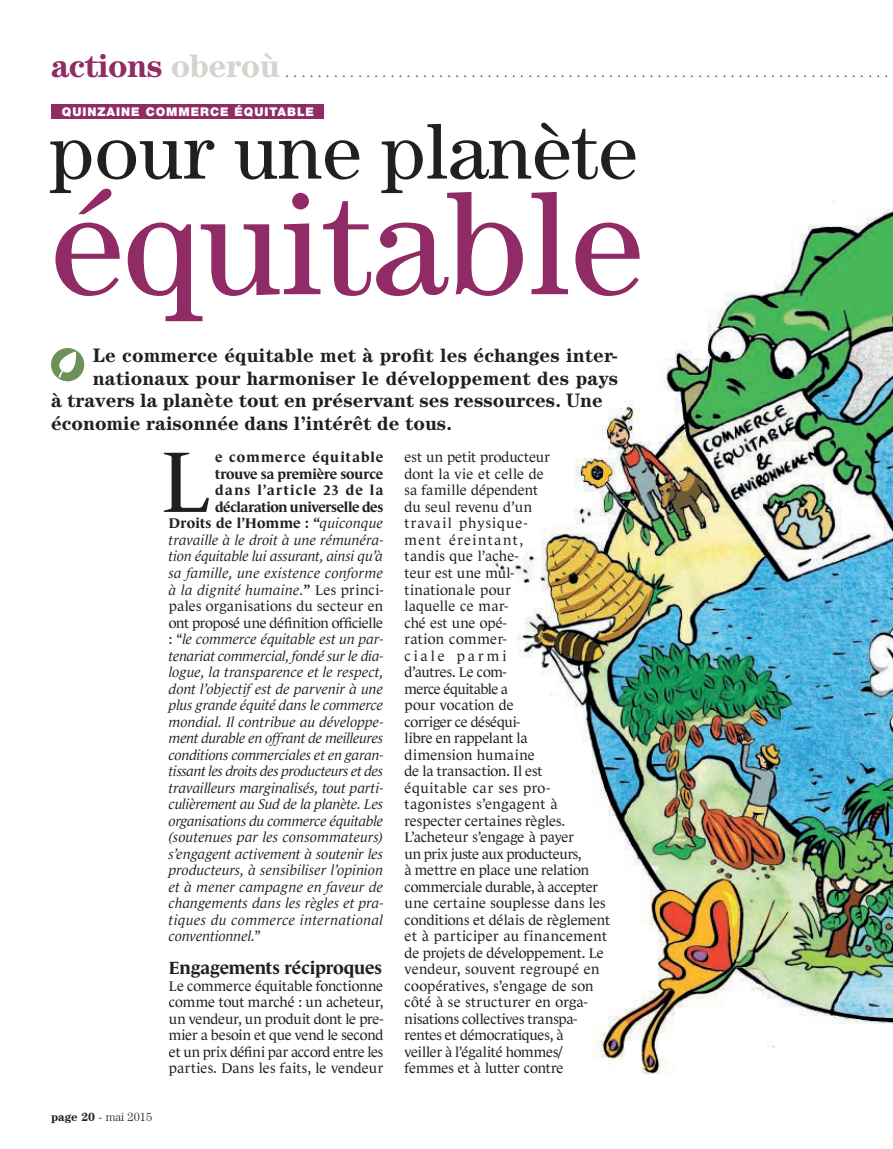
<style>
.page{position:relative;width:893px;height:1149px;background:#fff}
.page>*{position:absolute;margin:0;border:0;box-sizing:border-box;transform-origin:0 0}
.t1{font:148.5px "Century";color:#902b66}
.t2{font:87.6px "Le Monde Journal";color:#231f20}
.t3{font:79.5px "Century";color:#231f20}
.t4{font:700 33px "Century";letter-spacing:-.02em;color:#902b66}
.t5{font:700 19.5px "Century";letter-spacing:.005em;color:#231f20}
.t6{font:700 18px "Le Monde Journal";letter-spacing:-.01em;color:#231f20}
.t7{font:14.25px/16.5px "Le Monde Journal";letter-spacing:.005em;color:#231f20;text-align:justify}
.t8{font:italic 14.25px "Le Monde Journal";letter-spacing:-.005em;color:#231f20}
.t9{font:italic 14.25px "Le Monde Journal";letter-spacing:.015em;color:#231f20}
.t10{font:italic 14.25px "Le Monde Journal";letter-spacing:-.03em;color:#231f20}
.t11{font:14.25px "Le Monde Journal";letter-spacing:-.02em;color:#231f20}
.t12{font:italic 14.25px "Le Monde Journal";letter-spacing:.02em;color:#231f20}
.t13{font:700 14.25px "Le Monde Journal";letter-spacing:.01em;color:#231f20}
.t14{font:700 14.25px "Le Monde Journal";letter-spacing:-.03em;color:#231f20}
.t15{font:700 14.25px "Le Monde Journal";letter-spacing:-.01em;color:#231f20}
.t16{font:700 14.25px "Le Monde Journal";letter-spacing:.08em;color:#231f20}
.t17{font:700 14.25px "Le Monde Journal";letter-spacing:.07em;color:#231f20}
.t18{font:900 12px "Helvetica Neue LT Std";letter-spacing:.08em;color:#fff}
.t19{font:300 12px "Century";color:#231f20}
.t20{font:700 10.5px "Century";color:#902b66}
.s1{color:#d4d3cd}
.s2{font-weight:400;font-style:italic}
.s3{font-weight:700;font-style:normal}
.s4{font-style:normal}
.s5{font-weight:700}
</style>
<div class="page">
<img style="left:492px;top:200px;width:401px;height:875px">
<div style="left:52px;top:104px;width:272px;height:14px;background:#902b66"></div>
<div style="left:51px;top:348px;width:33px;height:33px;background:#6c925c;border-radius:50%"></div>
<svg style="left:55px;top:351px;width:21px;height:27px"></svg>
<h3 class="t4" style="left:51px;top:46px;width:230px">actions <span class="s1">oberoù</span></h3>
<p class="t20" style="left:286px;top:67px;width:601px">. . . . . . . . . . . . . . . . . . . . . . . . . . . . . . . . . . . . . . . . . . . . . . . . . . . . . . . . . . . . . . . . . . . . . . . . . . .</p>
<p class="t18" style="left:62px;top:104px;width:254px">QUINZAINE COMMERCE ÉQUITABLE</p>
<h3 class="t3" style="left:50px;top:105px;width:589px">pour une planète</h3>
<h1 class="t1" style="left:50px;top:156px;width:596px">équitable</h1>
<h3 class="t5" style="left:93px;top:343px;width:527px">Le commerce équitable met à profit les échanges inter-</h3>
<h3 class="t5" style="left:93px;top:366px;width:527px">nationaux pour harmoniser le développement des pays</h3>
<h3 class="t5" style="left:51px;top:388px;width:553px">à travers la planète tout en préservant ses ressources. Une</h3>
<h3 class="t5" style="left:51px;top:411px;width:400px">économie raisonnée dans l’intérêt de tous.</h3>
<h2 class="t2" style="left:161px;top:432px;width:51px">L</h2>
<p class="t17" style="left:215px;top:449px;width:170px">e commerce équitable</p>
<p class="t15" style="left:215px;top:466px;width:170px">trouve sa première source</p>
<p class="t16" style="left:215px;top:482px;width:170px">dans l’article 23 de la</p>
<p class="t14" style="left:215px;top:499px;width:170px">déclaration universelle des</p>
<p class="t13" style="left:169px;top:515px;width:216px">Droits de l’Homme : “<span class="s2">quiconque</span></p>
<p class="t8" style="left:169px;top:532px;width:216px">travaille à le droit à une rémunéra-</p>
<p class="t8" style="left:169px;top:548px;width:216px">tion équitable lui assurant, ainsi qu’à</p>
<p class="t9" style="left:169px;top:565px;width:216px">sa famille, une existence conforme</p>
<p class="t9" style="left:169px;top:581px;width:216px">à la dignité humaine.<span class="s3">”</span> <span class="s4">Les princi-</span></p>
<p class="t7" style="left:169px;top:597px;width:216px">pales organisations du secteur en</p>
<p class="t11" style="left:169px;top:614px;width:216px">ont proposé une définition officielle</p>
<p class="t8" style="left:169px;top:631px;width:216px"><span class="s4">: “</span>le commerce équitable est un par-</p>
<p class="t8" style="left:169px;top:647px;width:216px">tenariat commercial, fondé sur le dia-</p>
<p class="t8" style="left:169px;top:664px;width:216px">logue, la transparence et le respect,</p>
<p class="t8" style="left:169px;top:680px;width:216px">dont l’objectif est de parvenir à une</p>
<p class="t8" style="left:169px;top:697px;width:216px">plus grande équité dans le commerce</p>
<p class="t8" style="left:169px;top:713px;width:216px">mondial. Il contribue au développe-</p>
<p class="t8" style="left:169px;top:730px;width:216px">ment durable en offrant de meilleures</p>
<p class="t8" style="left:169px;top:746px;width:216px">conditions commerciales et en garan-</p>
<p class="t10" style="left:169px;top:763px;width:216px">tissant les droits des producteurs et des</p>
<p class="t8" style="left:169px;top:779px;width:216px">travailleurs marginalisés, tout parti-</p>
<p class="t8" style="left:169px;top:796px;width:216px">culièrement au Sud de la planète. Les</p>
<p class="t8" style="left:169px;top:812px;width:216px">organisations du commerce équitable</p>
<p class="t8" style="left:169px;top:829px;width:216px">(soutenues par les consommateurs)</p>
<p class="t8" style="left:169px;top:845px;width:216px">s’engagent activement à soutenir les</p>
<p class="t8" style="left:169px;top:862px;width:216px">producteurs, à sensibiliser l’opinion</p>
<p class="t8" style="left:169px;top:878px;width:216px">et à mener campagne en faveur de</p>
<p class="t8" style="left:169px;top:895px;width:216px">changements dans les règles et pra-</p>
<p class="t12" style="left:169px;top:911px;width:216px">tiques du commerce international</p>
<p class="t8" style="left:169px;top:928px;width:93px">conventionnel.<span class="s4">”</span></p>
<p class="t6" style="left:169px;top:957px;width:215px">Engagements réciproques</p>
<p class="t7" style="left:169px;top:977px;width:216px">Le commerce équitable fonctionne comme tout marché : un acheteur, un vendeur, un produit dont le pre&shy;mier a besoin et que vend le second et un prix défini par accord entre les parties. Dans les faits, le vendeur</p>
<p class="t19" style="left:51px;top:1109px;width:103px"><span class="s5">page 20</span> - mai 2015</p>
<p class="t7" style="left:405px;top:449px;width:207px;text-align:left">est un petit producteur<br>dont la vie et celle de<br>sa famille dépendent<br>du seul revenu d’un<br>travail physique-<br>ment éreintant,<br>tandis que l’ache-<br>teur est une mul-<br>tinationale pour<br>laquelle ce mar-<br>ché est une opé-<br>ration commer-<br>ciale parmi<br>d’autres. Le com-<br>merce équitable a<br>pour vocation de<br>corriger ce déséqui-<br>libre en rappelant la<br>dimension humaine<br>de la transaction. Il est<br>équitable car ses pro&shy;tagonistes s’engagent à respecter certaines règles.<br>L’acheteur s’engage à payer<br>un prix juste aux producteurs,<br>à mettre en place une relation commerciale durable, à accepter une certaine souplesse dans les conditions et délais de règlement et à participer au financement de projets de développement. Le vendeur, souvent regroupé en coopératives, s’engage de son côté à se structurer en orga&shy;nisations collectives transpa&shy;rentes et démocratiques, à<br>veiller à l’égalité hommes/ femmes et à lutter contre</p>
</div>
